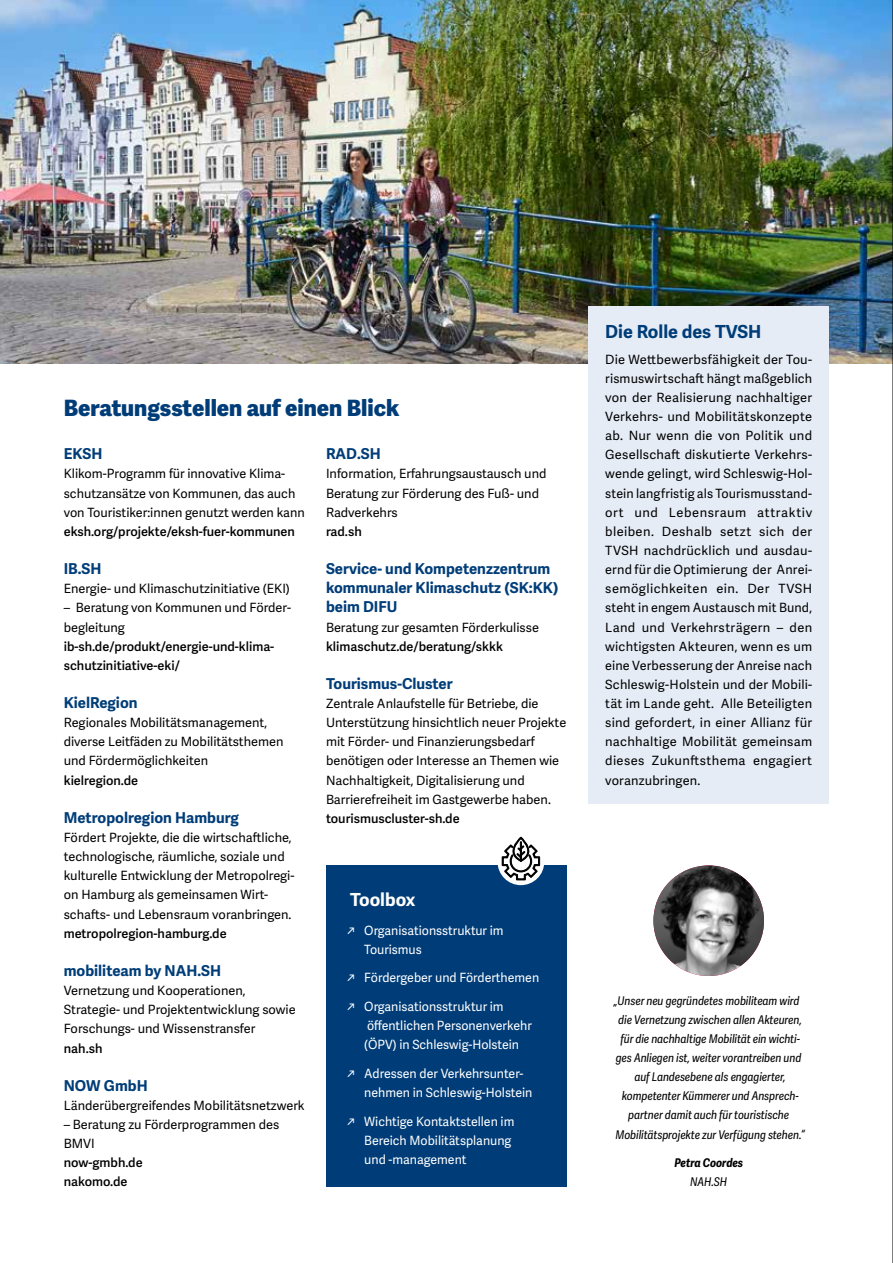
<style>
.page{position:relative;width:893px;height:1263px;background:#fff}
.page>*{position:absolute;margin:0;border:0;box-sizing:border-box;transform-origin:0 0}
.t1{font:800 22.5px "Adelle Sans";color:#003d78}
.t2{font:700 18px "Adelle Sans";color:#003d78}
.t3{font:700 18px "Adelle Sans";color:#fff}
.t4{font:700 15px/19.2px "Adelle Sans";color:#003d78}
.t5{font:12.75px/19.2px "Adelle Sans";color:#000}
.t6{font:12.75px/19.2px "Adelle Sans";color:#fff}
.t7{font:600 12.75px/19.2px "Adelle Sans";color:#000}
.t8{font:italic 12px/19.2px "Adelle Sans Cnd";color:#000;text-align:center}
.t9{font:italic 700 12px "Adelle Sans Cnd";color:#000}
.s1{font-family:"Ingra"}
</style>
<div class="page">
<img style="left:653px;top:865px;width:111px;height:111px;border-radius:55px">
<img style="left:0;top:0;width:892px;height:364px">
<div style="left:326px;top:865px;width:241px;height:321px;background:#003d78"></div>
<svg style="left:497px;top:838px;width:47px;height:47px"></svg>
<svg style="left:502px;top:837px;width:38px;height:43px"></svg>
<div style="left:588px;top:306px;width:241px;height:498px;background:#e5ecf5"></div>
<hr style="left:892px;top:0;width:1px;height:1263px;background:#000">
<h1 class="t1" style="left:64px;top:394px;width:337px">Beratungsstellen auf einen Blick</h1>
<p class="t4" style="left:64px;top:445px;width:40px">EKSH</p>
<p class="t5" style="left:64px;top:465px;width:242px">Klikom-Programm für innovative Klima&shy;schutzansätze von Kommunen, das auch von Touristiker:innen genutzt werden kann</p>
<p class="t7" style="left:64px;top:522px;width:233px">eksh.org/projekte/eksh-fuer-kommunen</p>
<p class="t4" style="left:64px;top:559px;width:39px">IB.SH</p>
<p class="t5" style="left:64px;top:579px;width:228px">Energie- und Klimaschutzinitiative (EKI)</p>
<p class="t5" style="left:64px;top:599px;width:229px">– Beratung von Kommunen und Förder&shy;begleitung</p>
<p class="t7" style="left:64px;top:637px;width:212px">ib-sh.de/produkt/energie-und-klima&shy;schutzinitiative-eki/</p>
<p class="t4" style="left:64px;top:693px;width:75px">KielRegion</p>
<p class="t5" style="left:64px;top:713px;width:221px">Regionales Mobilitätsmanagement, diverse Leitfäden zu Mobilitätsthemen und Fördermöglichkeiten</p>
<p class="t7" style="left:64px;top:771px;width:76px">kielregion.de</p>
<p class="t4" style="left:64px;top:808px;width:177px">Metropolregion Hamburg</p>
<p class="t5" style="left:64px;top:828px;width:232px">Fördert Projekte, die die wirtschaftliche, technologische, räumliche, soziale und kulturelle Entwicklung der Metropolregi&shy;on Hamburg als gemeinsamen Wirt&shy;schafts- und Lebensraum voranbringen.</p>
<p class="t7" style="left:64px;top:924px;width:164px">metropolregion-hamburg.de</p>
<p class="t4" style="left:64px;top:961px;width:159px">mobiliteam by NAH.SH</p>
<p class="t5" style="left:64px;top:981px;width:233px">Vernetzung und Kooperationen,<br>Strategie- und Projektentwicklung sowie<br>Forschungs- und Wissenstransfer</p>
<p class="t7" style="left:64px;top:1039px;width:40px">nah.sh</p>
<p class="t4" style="left:64px;top:1076px;width:85px">NOW GmbH</p>
<p class="t5" style="left:64px;top:1096px;width:242px">Länderübergreifendes Mobilitätsnetzwerk</p>
<p class="t5" style="left:64px;top:1115px;width:217px">– Beratung zu Förderprogrammen des<br>BMVI</p>
<p class="t7" style="left:64px;top:1153px;width:80px">now-gmbh.de nakomo.de</p>
<p class="t4" style="left:326px;top:445px;width:56px">RAD.SH</p>
<p class="t5" style="left:326px;top:465px;width:222px">Information, Erfahrungsaustausch und<br>Beratung zur Förderung des Fuß- und<br>Radverkehrs</p>
<p class="t7" style="left:326px;top:522px;width:37px">rad.sh</p>
<p class="t4" style="left:326px;top:559px;width:234px">Service- und Kompetenzzentrum kommunaler Klimaschutz (SK:KK) beim DIFU</p>
<p class="t5" style="left:326px;top:618px;width:215px">Beratung zur gesamten Förderkulisse</p>
<p class="t7" style="left:326px;top:637px;width:178px">klimaschutz.de/beratung/skkk</p>
<p class="t4" style="left:326px;top:674px;width:128px">Tourismus-Cluster</p>
<p class="t5" style="left:326px;top:694px;width:242px">Zentrale Anlaufstelle für Betriebe, die Unterstützung hinsichtlich neuer Projekte mit Förder- und Finanzierungsbedarf benötigen oder Interesse an Themen wie Nachhaltigkeit, Digitalisierung und Barrierefreiheit im Gastgewerbe haben.</p>
<p class="t7" style="left:326px;top:809px;width:135px">tourismuscluster-sh.de</p>
<h2 class="t3" style="left:350px;top:888px;width:67px">Toolbox</h2>
<p class="t6" style="left:364px;top:921px;width:141px;text-indent:-17px"><span class="s1">↗</span> Organisationsstruktur im<br>Tourismus</p>
<p class="t6" style="left:347px;top:969px;width:193px"><span class="s1">↗</span> Fördergeber und Förderthemen</p>
<p class="t6" style="left:364px;top:997px;width:169px;text-indent:-17px"><span class="s1">↗</span> Organisationsstruktur im öffentlichen Personenverkehr (ÖPV) in Schleswig-Holstein</p>
<p class="t6" style="left:364px;top:1064px;width:170px;text-indent:-17px"><span class="s1">↗</span> Adressen der Verkehrsunter&shy;nehmen in Schleswig-Holstein</p>
<p class="t6" style="left:364px;top:1112px;width:152px;text-indent:-17px"><span class="s1">↗</span> Wichtige Kontaktstellen im<br>Bereich Mobilitätsplanung und -management</p>
<h2 class="t2" style="left:605px;top:321px;width:158px">Die Rolle des TVSH</h2>
<p class="t5" style="left:605px;top:350px;width:208px;text-align:justify">Die Wettbewerbsfähigkeit der Tou&shy;rismuswirtschaft hängt maßgeblich von der Realisierung nachhaltiger Verkehrs- und Mobilitätskonzepte ab. Nur wenn die von Politik und Gesellschaft diskutierte Verkehrs&shy;wende gelingt, wird Schleswig-Hol&shy;stein langfristig als Tourismusstand&shy;ort und Lebensraum attraktiv bleiben. Deshalb setzt sich der TVSH nachdrücklich und ausdau&shy;ernd für die Optimierung der Anrei&shy;semöglichkeiten ein. Der TVSH steht in engem Austausch mit Bund, Land und Verkehrsträgern – den wichtigsten Akteuren, wenn es um eine Verbesserung der Anreise nach Schleswig-Holstein und der Mobili&shy;tät im Lande geht. Alle Beteiligten sind gefordert, in einer Allianz für nachhaltige Mobilität gemeinsam dieses Zukunftsthema engagiert voranzubringen.</p>
<p class="t8" style="left:614px;top:991px;width:193px">„Unser neu gegründetes mobiliteam wird die Vernetzung zwischen allen Akteuren, für die nachhaltige Mobilität ein wichti&shy;ges Anliegen ist, weiter vorantreiben und auf Landesebene als engagierter, kompetenter Kümmerer und Ansprech&shy;partner damit auch für touristische Mobilitätsprojekte zur Verfügung stehen.“</p>
<p class="t9" style="left:674px;top:1156px;width:70px">Petra Coordes</p>
<p class="t8" style="left:690px;top:1173px;width:38px">NAH.SH</p>
</div>
